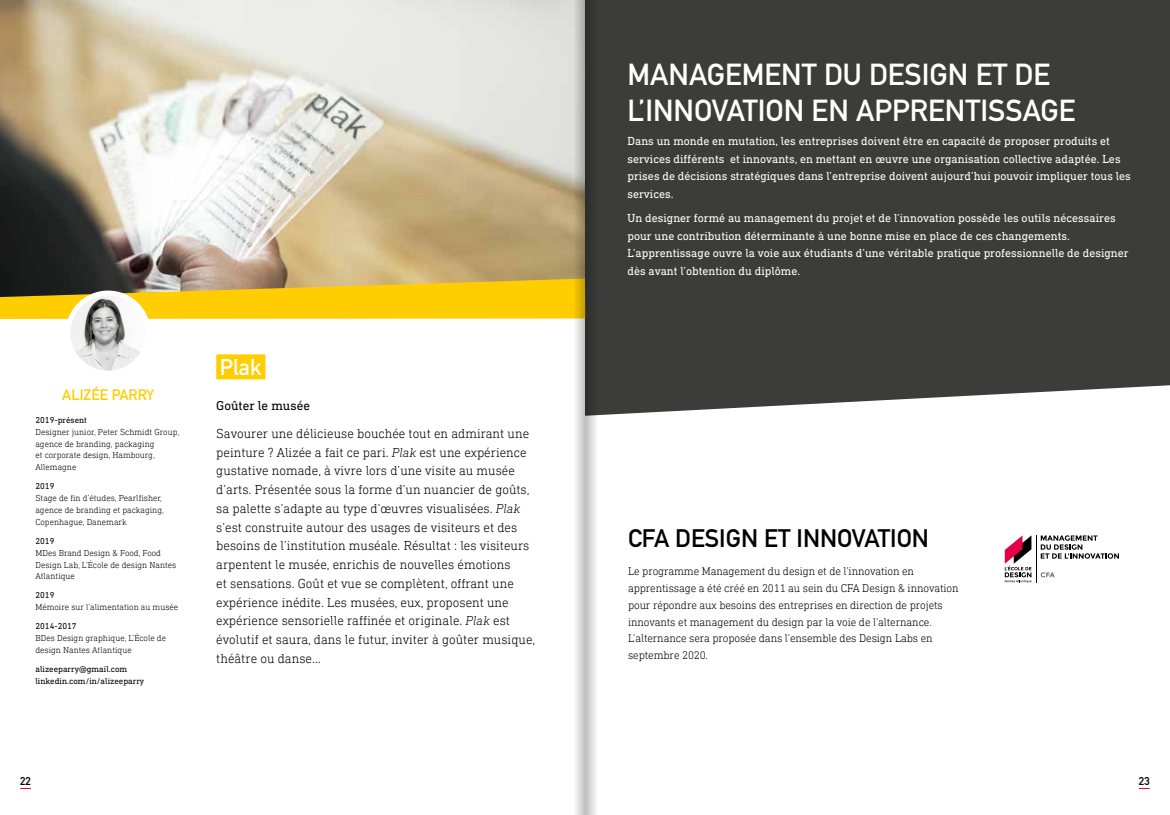
<style>
.page{position:relative;width:1170px;height:815px;background:#fff}
.page>*{position:absolute;margin:0;border:0;box-sizing:border-box;transform-origin:0 0}
.t1{font:700 30px/36px "DIN Alternate";color:#fff}
.t2{font:700 25px "DIN Alternate";color:#000}
.t3{font:700 22.5px "DIN Alternate";color:#fff}
.t4{font:700 15px "DIN Alternate";color:#ffcd00}
.t5{font:300 13.12px/18.8px "DIN Next Slab W04";color:#000}
.t6{font:13.12px "DIN Next Slab W04";color:#000}
.t7{font:11.88px/17.5px "DIN Next Slab W04";color:#fff}
.t8{font:300 11.25px/16.9px "DIN Next Slab W04";letter-spacing:-.01em;color:#000}
.t9{font:700 11.25px "DIN Alternate";color:#000}
.t10{font:300 8.75px/11.9px "DIN Next Slab W04";color:#000}
.t11{font:8.75px/11.9px "DIN Next Slab W04";color:#000}
.s1{font-style:italic}
</style>
<div class="page">
<div style="left:597px;top:0;width:572px;height:416px;background:#3c3c3b"></div>
<img style="left:0;top:0;width:572px;height:279px">
<svg style="left:0;top:279px;width:572px;height:40px"></svg>
<div style="left:216px;top:354px;width:49px;height:25px;background:#ffcd00"></div>
<img style="left:69px;top:293px;width:78px;height:77px">
<div style="left:66px;top:291px;width:85px;height:85px;border:5px solid #fff;border-radius:50%"></div>
<svg style="left:1004px;top:535px;width:27px;height:48px"></svg>
<hr style="left:1035px;top:535px;width:1px;height:48px;background:#000">
<svg style="left:1040px;top:572px;width:14px;height:5px"></svg>
<svg style="left:1040px;top:535px;width:78px;height:24px"></svg>
<svg style="left:572px;top:0;width:25px;height:815px"></svg>
<p class="t4" style="left:62px;top:384px;width:93px">ALIZÉE PARRY</p>
<p class="t11" style="left:35px;top:414px;width:53px">2019-présent</p>
<p class="t10" style="left:35px;top:426px;width:145px">Designer junior, Peter Schmidt Group, agence de branding, packaging<br>et corporate design, Hambourg,<br>Allemagne</p>
<p class="t11" style="left:35px;top:480px;width:20px">2019</p>
<p class="t10" style="left:35px;top:492px;width:130px">Stage de fin d’études, Pearlfisher, agence de branding et packaging,<br>Copenhague, Danemark</p>
<p class="t11" style="left:35px;top:535px;width:20px">2019</p>
<p class="t10" style="left:35px;top:547px;width:142px">MDes Brand Design &amp; Food, Food<br>Design Lab, L’École de design Nantes<br>Atlantique</p>
<p class="t11" style="left:35px;top:589px;width:20px">2019</p>
<p class="t10" style="left:35px;top:601px;width:144px">Mémoire sur l’alimentation au musée</p>
<p class="t11" style="left:35px;top:620px;width:43px">2014-2017</p>
<p class="t10" style="left:35px;top:632px;width:132px">BDes Design graphique, L’École de design Nantes Atlantique</p>
<p class="t11" style="left:35px;top:663px;width:110px">alizeeparry@gmail.com linkedin.com/in/alizeeparry</p>
<h3 class="t3" style="left:220px;top:350px;width:44px">Plak</h3>
<p class="t6" style="left:216px;top:398px;width:95px">Goûter le musée</p>
<p class="t5" style="left:216px;top:424px;width:320px">Savourer une délicieuse bouchée tout en admirant une peinture ? Alizée a fait ce pari. <span class="s1">Plak</span> est une expérience gustative nomade, à vivre lors d’une visite au musée d’arts. Présentée sous la forme d’un nuancier de goûts, sa palette s’adapte au type d’œuvres visualisées. <span class="s1">Plak </span>s’est construite autour des usages de visiteurs et des besoins de l’institution muséale. Résultat : les visiteurs arpentent le musée, enrichis de nouvelles émotions<br>et sensations. Goût et vue se complètent, offrant une expérience inédite. Les musées, eux, proposent une expérience sensorielle raffinée et originale. <span class="s1">Plak</span> est évolutif et saura, dans le futur, inviter à goûter musique, théâtre ou danse…</p>
<h1 class="t1" style="left:627px;top:54px;width:449px">MANAGEMENT DU DESIGN ET DE<br>L’INNOVATION EN APPRENTISSAGE</h1>
<p class="t7" style="left:627px;top:132px;width:505px">Dans un monde en mutation, les entreprises doivent être en capacité de proposer produits et services différents et innovants, en mettant en œuvre une organisation collective adaptée. Les prises de décisions stratégiques dans l’entreprise doivent aujourd’hui pouvoir impliquer tous les services.</p>
<p class="t7" style="left:627px;top:209px;width:502px">Un designer formé au management du projet et de l’innovation possède les outils nécessaires pour une contribution déterminante à une bonne mise en place de ces changements.<br>L’apprentissage ouvre la voie aux étudiants d’une véritable pratique professionnelle de designer dès avant l’obtention du diplôme.</p>
<h2 class="t2" style="left:628px;top:520px;width:302px">CFA DESIGN ET INNOVATION</h2>
<p class="t8" style="left:628px;top:562px;width:332px">Le programme Management du design et de l’innovation en apprentissage a été créé en 2011 au sein du CFA Design &amp; innovation pour répondre aux besoins des entreprises en direction de projets innovants et management du design par la voie de l’alternance.<br>L’alternance sera proposée dans l’ensemble des Design Labs en septembre 2020.</p>
<p class="t9" style="left:20px;top:772px;width:12px">22</p>
<p class="t9" style="left:1138px;top:772px;width:12px">23</p>
</div>
